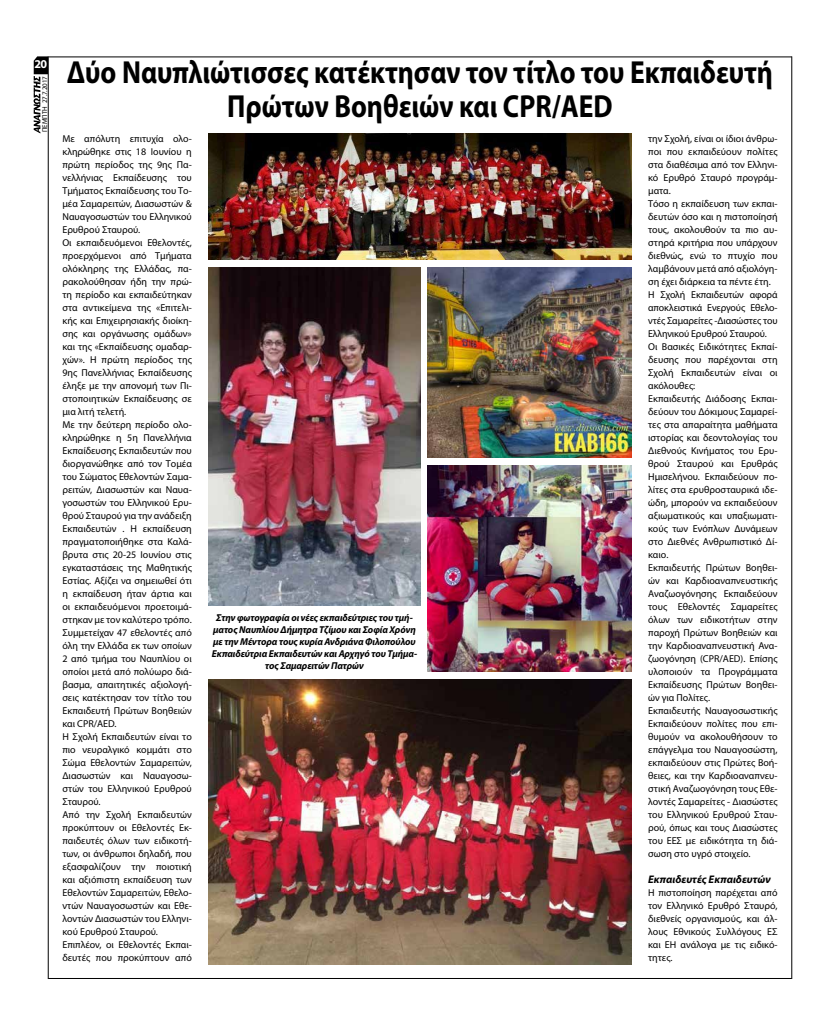
<style>
.page{position:relative;width:823px;height:1035px;background:#fff}
.page>*{position:absolute;margin:0;border:0;box-sizing:border-box;transform-origin:0 0}
.t1{font:700 32px/34px "Myriad Pro";color:#000;text-align:center;scale:.86 1}
.t2{font:700 12px "Myriad Pro";color:#fff}
.t3{font:italic 700 11px "Myriad Pro";color:#000}
.t4{font:10px/13px "Myriad Pro";color:#000}
.t5{font:italic 700 10px/12px "Myriad Pro";letter-spacing:-.01em;color:#000;text-align:center}
.t6{font:7px "Myriad Pro";letter-spacing:-.01em;color:#000}
</style>
<div class="page">
<hr style="left:48px;top:57px;width:743px;height:1px;background:#000">
<hr style="left:48px;top:978px;width:743px;height:1px;background:#000">
<hr style="left:791px;top:56px;width:1px;height:923px;background:#000">
<hr style="left:48px;top:56px;width:1px;height:923px;background:#000">
<svg style="left:34px;top:56px;width:14px;height:77px"></svg>
<img style="left:209px;top:133px;width:422px;height:126px">
<img style="left:209px;top:267px;width:211px;height:338px">
<img style="left:427px;top:267px;width:204px;height:190px">
<img style="left:427px;top:465px;width:204px;height:206px">
<img style="left:209px;top:680px;width:422px;height:284px">
<p class="t2" style="left:34px;top:57px;width:14px">20</p>
<h1 class="t1" style="left:67px;top:54px;width:821px">Δύο Ναυπλιώτισσες κατέκτησαν τον τίτλο του Εκπαιδευτή<br>Πρώτων Βοηθειών και CPR/AED</h1>
<p class="t4" style="left:62px;top:132px;width:131px">Με απόλυτη επιτυχία ολο&shy;κληρώθηκε στις 18 Ιουνίου η πρώτη περίοδος της 9ης Πα&shy;νελλήνιας Εκπαίδευσης του<br>Τμήματος Εκπαίδευσης του Το&shy;μέα Σαμαρειτών, Διασωστών &amp;<br>Ναυαγοσωστών του Ελληνικού<br>Ερυθρού Σταυρού.<br>Οι εκπαιδευόμενοι Εθελοντές, προερχόμενοι από Τμήματα ολόκληρης της Ελλάδας, πα&shy;ρακολούθησαν ήδη την πρώ&shy;τη περίοδο και εκπαιδεύτηκαν στα αντικείμενα της «Επιτελι&shy;κής και Επιχειρησιακής διοίκη&shy;σης και οργάνωσης ομάδων» και της «Εκπαίδευσης ομαδαρ&shy;χών». Η πρώτη περίοδος της<br>9ης Πανελλήνιας Εκπαίδευσης έληξε με την απονομή των Πι&shy;στοποιητικών Εκπαίδευσης σε μια λιτή τελετή.<br>Με την δεύτερη περίοδο ολο&shy;κληρώθηκε η 5η Πανελλήνια<br>Εκπαίδευσης Εκπαιδευτών που διοργανώθηκε από τον Τομέα του Σώματος Εθελοντών Σαμα&shy;ρειτών, Διασωστών και Ναυα&shy;γοσωστών του Ελληνικού Ερυ&shy;θρού Σταυρού για την ανάδειξη<br>Εκπαιδευτών . Η εκπαίδευση πραγματοποιήθηκε στα Καλά&shy;βρυτα στις 20-25 Ιουνίου στις εγκαταστάσεις της Μαθητικής<br>Εστίας. Αξίζει να σημειωθεί ότι η εκπαίδευση ήταν άρτια και οι εκπαιδευόμενοι προετοιμά&shy;στηκαν με τον καλύτερο τρόπο.<br>Συμμετείχαν 47 εθελοντές από όλη την Ελλάδα εκ των οποίων<br>2 από τμήμα του Ναυπλίου οι οποίοι μετά από πολύωρο διά&shy;βασμα, απαιτητικές αξιολογή&shy;σεις κατέκτησαν τον τίτλο του<br>Εκπαιδευτή Πρώτων Βοηθειών και CPR/AED.<br>Η Σχολή Εκπαιδευτών είναι το πιο νευραλγικό κομμάτι στο<br>Σώμα Εθελοντών Σαμαρειτών,<br>Διασωστών και Ναυαγοσω&shy;στών του Ελληνικού Ερυθρού<br>Σταυρού.<br>Από την Σχολή Εκπαιδευτών προκύπτουν οι Εθελοντές Εκ&shy;παιδευτές όλων των ειδικοτή&shy;των, οι άνθρωποι δηλαδή, που εξασφαλίζουν την ποιοτική και αξιόπιστη εκπαίδευση των<br>Εθελοντών Σαμαρειτών, Εθελο&shy;ντών Ναυαγοσωστών και Εθε&shy;λοντών Διασωστών του Ελληνι&shy;κού Ερυθρού Σταυρού.<br>Επιπλέον, οι Εθελοντές Εκπαι&shy;δευτές που προκύπτουν από</p>
<p class="t4" style="left:647px;top:132px;width:131px">την Σχολή, είναι οι ίδιοι άνθρω&shy;ποι που εκπαιδεύουν πολίτες στα διαθέσιμα από τον Ελληνι&shy;κό Ερυθρό Σταυρό προγράμ&shy;ματα.<br>Τόσο η εκπαίδευση των εκπαι&shy;δευτών όσο και η πιστοποίησή τους, ακολουθούν τα πιο αυ&shy;στηρά κριτήρια που υπάρχουν διεθνώς, ενώ το πτυχίο που λαμβάνουν μετά από αξιολόγη&shy;ση έχει διάρκεια τα πέντε έτη.<br>Η Σχολή Εκπαιδευτών αφορά αποκλειστικά Ενεργούς Εθελο&shy;ντές Σαμαρείτες -Διασώστες του<br>Ελληνικού Ερυθρού Σταυρού.<br>Οι Βασικές Ειδικότητες Εκπαί&shy;δευσης που παρέχονται στη<br>Σχολή Εκπαιδευτών είναι οι ακόλουθες:<br>Εκπαιδευτής Διάδοσης Εκπαι&shy;δεύουν του Δόκιμους Σαμαρεί&shy;τες στα απαραίτητα μαθήματα ιστορίας και δεοντολογίας του<br>Διεθνούς Κινήματος του Ερυ&shy;θρού Σταυρού και Ερυθράς<br>Ημισελήνου. Εκπαιδεύουν πο&shy;λίτες στα ερυθροσταυρικά ιδε&shy;ώδη, μπορούν να εκπαιδεύουν αξιωματικούς και υπαξιωματι&shy;κούς των Ενόπλων Δυνάμεων στο Διεθνές Ανθρωπιστικό Δί&shy;καιο.<br>Εκπαιδευτής Πρώτων Βοηθει&shy;ών και Καρδιοαναπνευστικής<br>Αναζωογόνησης Εκπαιδεύουν τους Εθελοντές Σαμαρείτες όλων των ειδικοτήτων στην παροχή Πρώτων Βοηθειών και την Καρδιοαναπνευστική Ανα&shy;ζωογόνηση (CPR/AED). Επίσης υλοποιούν τα Προγράμματα<br>Εκπαίδευσης Πρώτων Βοηθει&shy;ών για Πολίτες.<br>Εκπαιδευτής Ναυαγοσωστικής<br>Εκπαιδεύουν πολίτες που επι&shy;θυμούν να ακολουθήσουν το επάγγελμα του Ναυαγοσώστη, εκπαιδεύουν στις Πρώτες Βοή&shy;θειες, και την Καρδιοαναπνευ&shy;στική Αναζωογόνηση τους Εθε&shy;λοντές Σαμαρείτες - Διασώστες του Ελληνικού Ερυθρού Σταυ&shy;ρού, όπως και τους Διασώστες του ΕΕΣ με ειδικότητα τη διά&shy;σωση στο υγρό στοιχείο.</p>
<p class="t6" style="left:40px;top:132px;width:57px;rotate:-90deg">ΠΕΜΠΤΗ 27.7.2017</p>
<p class="t5" style="left:212px;top:611px;width:207px">Στην φωτογραφία οι νέες εκπαιδεύτριες του τμή&shy;ματος Ναυπλίου Δήμητρα Τζίμου και Σοφία Χρόνη με την Μέντορα τους κυρία Ανδριάνα Φιλοπούλου Εκπαιδεύτρια Εκπαιδευτών και Αρχηγό του Τμήμα&shy;τος Σαμαρειτών Πατρών</p>
<p class="t3" style="left:647px;top:872px;width:124px">Εκπαιδευτές Εκπαιδευτών</p>
<p class="t4" style="left:647px;top:886px;width:131px;text-align:justify">Η πιστοποίηση παρέχεται από τον Ελληνικό Ερυθρό Σταυρό, διεθνείς οργανισμούς, και άλ&shy;λους Εθνικούς Συλλόγους ΕΣ και ΕΗ ανάλογα με τις ειδικό&shy;τητες.</p>
</div>
